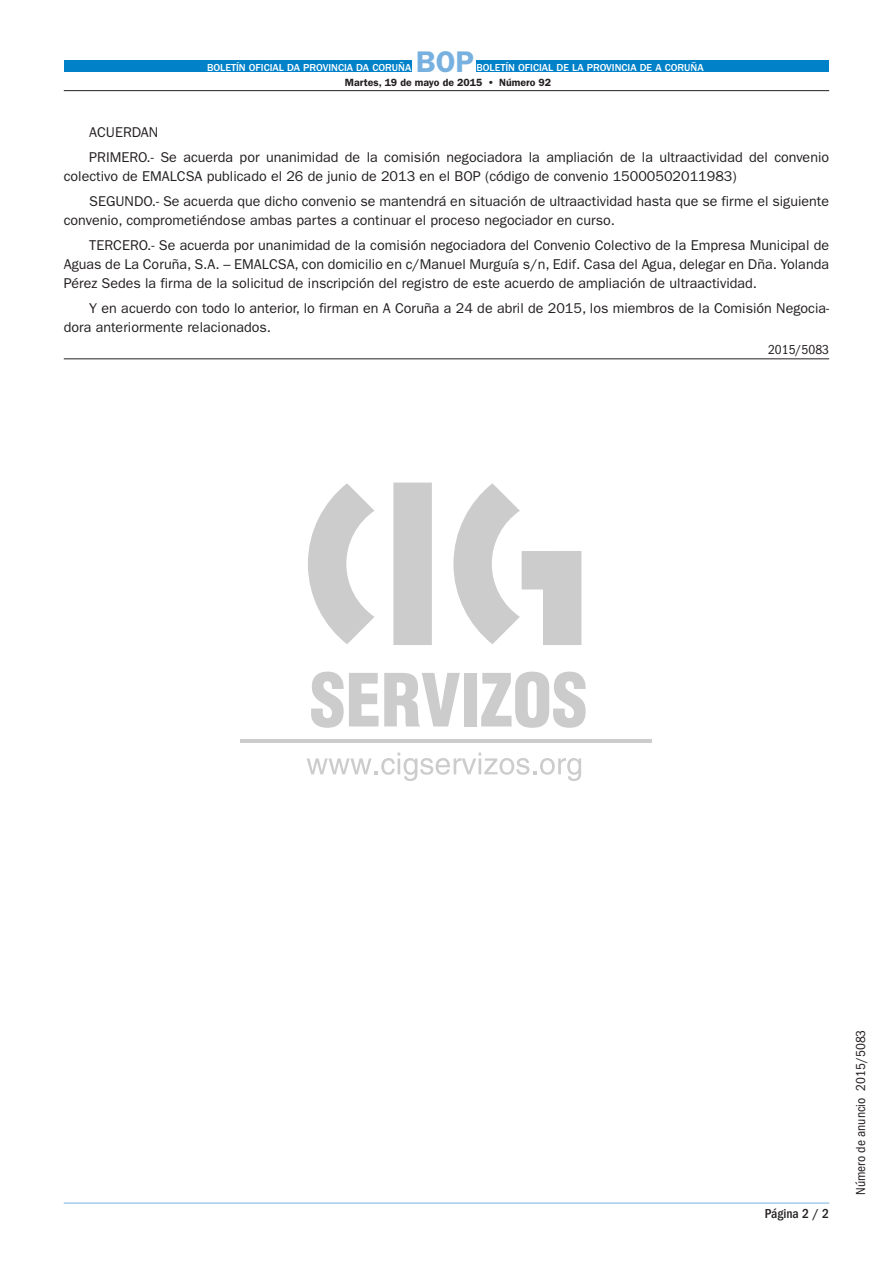
<style>
.page{position:relative;width:893px;height:1263px;background:#fff}
.page>*{position:absolute;margin:0;border:0;box-sizing:border-box;transform-origin:0 0}
.t1{font:600 30px "ITC Franklin Gothic Std";color:#78b1df}
.t2{font:14.25px/25px "ITC Franklin Gothic Std";color:#231f20}
.t3{font:condensed 13.5px "ITC Franklin Gothic Std";color:#231f20}
.t4{font:500 condensed 13.5px "ITC Franklin Gothic Std";color:#231f20}
.t5{font:500 10.5px "ITC Franklin Gothic Std";color:#fff}
.t6{font:600 10.5px "ITC Franklin Gothic Std";color:#231f20}
</style>
<div class="page">
<svg style="left:308px;top:483px;width:273px;height:162px"></svg>
<hr style="left:240px;top:739px;width:411px;height:3px;background:#ccc">
<svg style="left:307px;top:752px;width:274px;height:29px"></svg>
<svg style="left:311px;top:672px;width:149px;height:56px"></svg>
<div style="left:464px;top:673px;width:13px;height:53px;background:#ccc"></div>
<svg style="left:481px;top:672px;width:105px;height:56px"></svg>
<div style="left:64px;top:60px;width:347px;height:12px;background:#0081c8"></div>
<div style="left:476px;top:60px;width:353px;height:12px;background:#0081c8"></div>
<hr style="left:64px;top:90px;width:765px;height:1px;background:#231f20">
<hr style="left:64px;top:1203px;width:765px;height:1px;background:#76b1df">
<hr style="left:64px;top:358px;width:765px;height:1px;background:#231f20">
<p class="t5" style="left:207px;top:62px;width:206px">BOLETÍN OFICIAL DA PROVINCIA DA CORUÑA</p>
<h1 class="t1" style="left:416px;top:44px;width:60px">BOP</h1>
<p class="t5" style="left:476px;top:62px;width:229px">BOLETÍN OFICIAL DE LA PROVINCIA DE A CORUÑA</p>
<p class="t6" style="left:345px;top:76px;width:208px">Martes, 19 de mayo de 2015 • Número 92</p>
<p class="t2" style="left:89px;top:120px;width:741px">ACUERDAN<br>PRIMERO.- Se acuerda por unanimidad de la comisión negociadora la ampliación de la ultraactividad del convenio</p>
<p class="t2" style="left:89px;top:164px;width:741px;text-indent:-26px">colectivo de EMALCSA publicado el 26 de junio de 2013 en el BOP (código de convenio 15000502011983)<br>SEGUNDO.- Se acuerda que dicho convenio se mantendrá en situación de ultraactividad hasta que se firme el siguiente</p>
<p class="t2" style="left:89px;top:208px;width:741px;text-indent:-26px">convenio, comprometiéndose ambas partes a continuar el proceso negociador en curso.<br>TERCERO.- Se acuerda por unanimidad de la comisión negociadora del Convenio Colectivo de la Empresa Municipal de</p>
<p class="t2" style="left:64px;top:255px;width:767px;line-height:18.8px">Aguas de La Coruña, S.A. – EMALCSA, con domicilio en c/Manuel Murguía s/n, Edif. Casa del Agua, delegar en Dña. Yolanda<br>Pérez Sedes la firma de la solicitud de inscripción del registro de este acuerdo de ampliación de ultraactividad.</p>
<p class="t2" style="left:64px;top:299px;width:767px;line-height:18.8px;text-indent:26px">Y en acuerdo con todo lo anterior, lo firman en A Coruña a 24 de abril de 2015, los miembros de la Comisión Negocia&shy;dora anteriormente relacionados.</p>
<p class="t3" style="left:768px;top:342px;width:63px">2015/5083</p>
<p class="t4" style="left:765px;top:1206px;width:66px">Página 2 / 2</p>
<p class="t3" style="left:853px;top:1195px;width:167px;rotate:-90deg">Número de anuncio 2015/5083</p>
</div>
